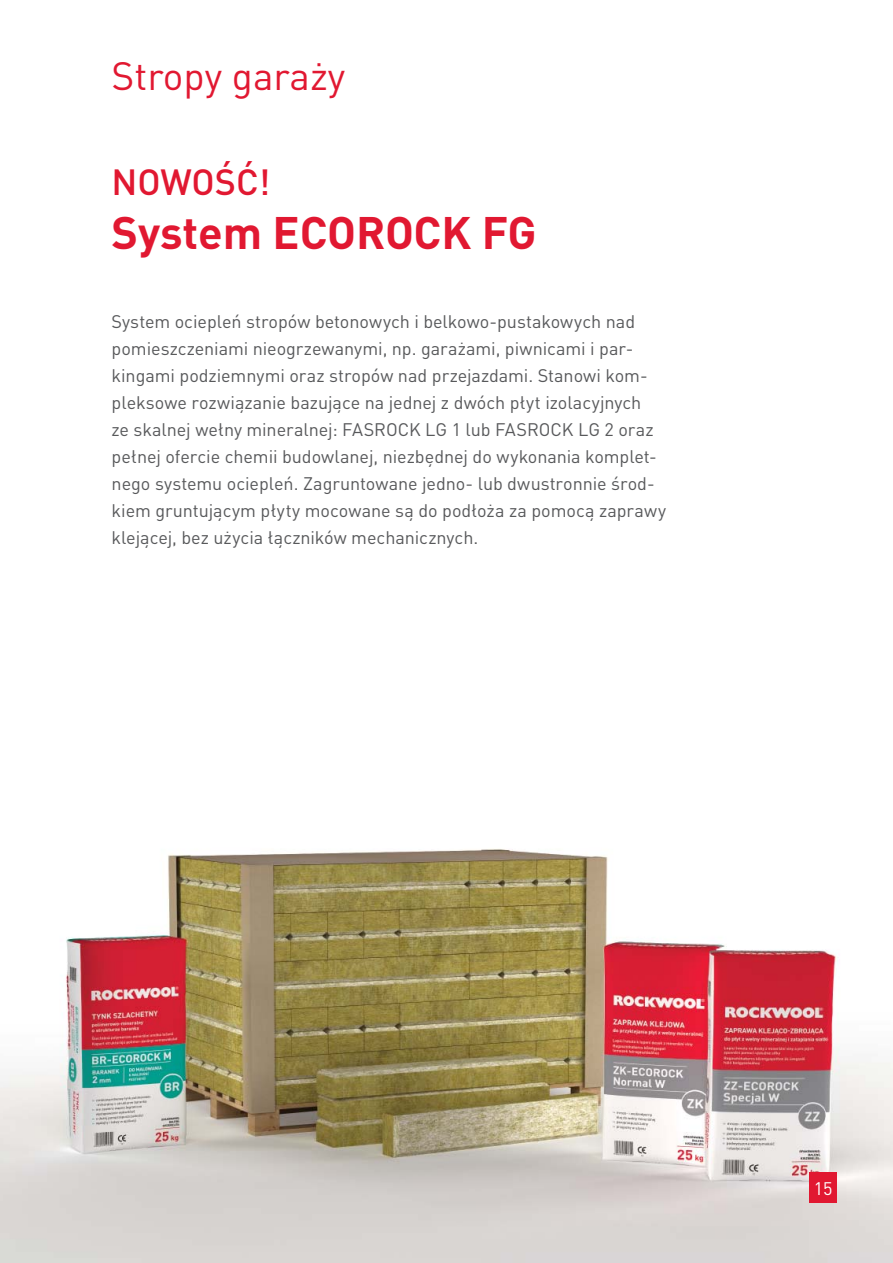
<style>
.page{position:relative;width:893px;height:1263px;background:#fff}
.page>*{position:absolute;margin:0;border:0;box-sizing:border-box;transform-origin:0 0}
.t1{font:700 45px "DIN Pro";color:#e11831}
.t2{font:39px "DIN Pro";color:#e11831}
.t3{font:500 36px "DIN Pro";color:#e11831}
.t4{font:18px/27px "DIN Pro";color:#58595b}
.t5{font:18px "DIN Pro";color:#fff}
</style>
<div class="page">
<img style="left:0;top:849px;width:893px;height:413px">
<div style="left:809px;top:1173px;width:28px;height:30px;background:#e11831"></div>
<h2 class="t2" style="left:112px;top:62px;width:235px">Stropy garaży</h2>
<h3 class="t3" style="left:112px;top:169px;width:160px">NOWOŚĆ!</h3>
<h1 class="t1" style="left:112px;top:216px;width:426px">System ECOROCK FG</h1>
<p class="t4" style="left:112px;top:310px;width:556px">System ociepleń stropów betonowych i belkowo-pustakowych nad pomieszczeniami nieogrzewanymi, np. garażami, piwnicami i par&shy;kingami podziemnymi oraz stropów nad przejazdami. Stanowi kom&shy;pleksowe rozwiązanie bazujące na jednej z dwóch płyt izolacyjnych<br>ze skalnej wełny mineralnej: FASROCK LG 1 lub FASROCK LG 2 oraz pełnej ofercie chemii budowlanej, niezbędnej do wykonania komplet&shy;nego systemu ociepleń. Zagruntowane jedno- lub dwustronnie środ&shy;kiem gruntującym płyty mocowane są do podłoża za pomocą zaprawy klejącej, bez użycia łączników mechanicznych.</p>
<p class="t5" style="left:814px;top:1182px;width:20px">15</p>
</div>
